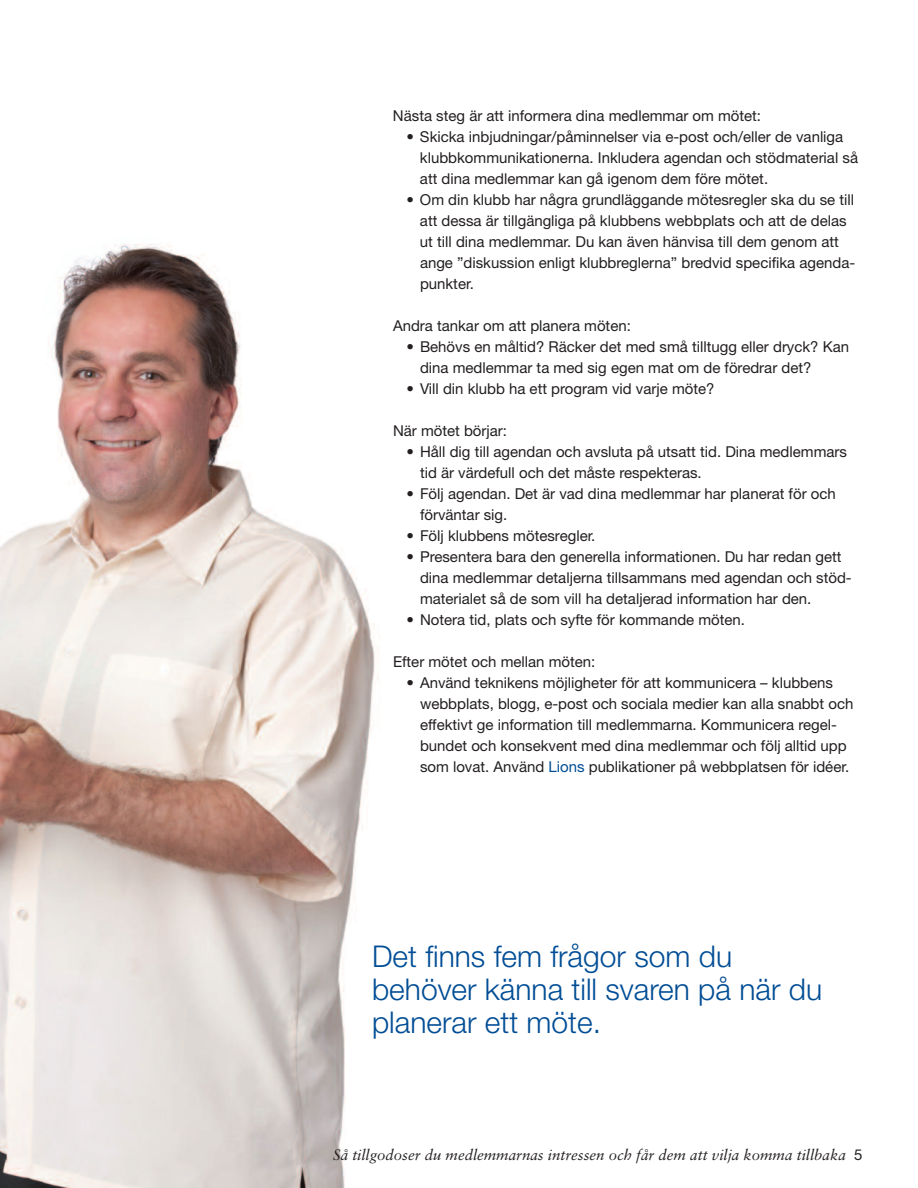
<style>
.page{position:relative;width:918px;height:1188px;background:#fff}
.page>*{position:absolute;margin:0;border:0;box-sizing:border-box;transform-origin:0 0}
.t1{font:300 30px/33px "Helvetica Neue";color:#014d95}
.t2{font:15px/21px "Helvetica Neue";color:#231f20}
.t3{font:italic 15px "Sabon";color:#231f20}
.s1{color:#014d95}
.s2{font-family:"Helvetica Neue";font-style:normal}
</style>
<div class="page">
<img style="left:0;top:244px;width:379px;height:944px">
<p class="t2" style="left:393px;top:107px;width:370px">Nästa steg är att informera dina medlemmar om mötet:</p>
<p class="t2" style="left:420px;top:128px;width:440px;text-indent:-14px">• Skicka inbjudningar/påminnelser via e-post och/eller de vanliga klubbkommunikationerna. Inkludera agendan och stödmaterial så att dina medlemmar kan gå igenom dem före mötet.</p>
<p class="t2" style="left:420px;top:191px;width:437px;text-indent:-14px">• Om din klubb har några grundläggande mötesregler ska du se till att dessa är tillgängliga på klubbens webbplats och att de delas ut till dina medlemmar. Du kan även hänvisa till dem genom att ange ”diskussion enligt klubbreglerna” bredvid specifika agenda&shy;punkter.</p>
<p class="t2" style="left:393px;top:317px;width:239px">Andra tankar om att planera möten:</p>
<p class="t2" style="left:420px;top:338px;width:431px;text-indent:-14px">• Behövs en måltid? Räcker det med små tilltugg eller dryck? Kan dina medlemmar ta med sig egen mat om de föredrar det?</p>
<p class="t2" style="left:407px;top:380px;width:310px">• Vill din klubb ha ett program vid varje möte?</p>
<p class="t2" style="left:393px;top:422px;width:116px">När mötet börjar:</p>
<p class="t2" style="left:420px;top:443px;width:429px;text-indent:-14px">• Håll dig till agendan och avsluta på utsatt tid. Dina medlemmars tid är värdefull och det måste respekteras.</p>
<p class="t2" style="left:420px;top:485px;width:417px;text-indent:-14px">• Följ agendan. Det är vad dina medlemmar har planerat för och förväntar sig.</p>
<p class="t2" style="left:407px;top:527px;width:190px">• Följ klubbens mötesregler.</p>
<p class="t2" style="left:420px;top:548px;width:433px;text-indent:-14px">• Presentera bara den generella informationen. Du har redan gett dina medlemmar detaljerna tillsammans med agendan och stöd&shy;materialet så de som vill ha detaljerad information har den.</p>
<p class="t2" style="left:407px;top:611px;width:340px">• Notera tid, plats och syfte för kommande möten.</p>
<p class="t2" style="left:393px;top:653px;width:204px">Efter mötet och mellan möten:</p>
<p class="t2" style="left:420px;top:674px;width:435px;text-indent:-14px">• Använd teknikens möjligheter för att kommunicera – klubbens webbplats, blogg, e-post och sociala medier kan alla snabbt och effektivt ge information till medlemmarna. Kommunicera regel&shy;bundet och konsekvent med dina medlemmar och följ alltid upp som lovat. Använd <span class="s1">Lions</span> publikationer på webbplatsen för idéer.</p>
<h1 class="t1" style="left:372px;top:938px;width:452px">Det finns fem frågor som du behöver känna till svaren på när du planerar ett möte.</h1>
<p class="t3" style="left:333px;top:1149px;width:531px">Så tillgodoser du medlemmarnas intressen och får dem att vilja komma tillbaka <span class="s2">5</span></p>
</div>
